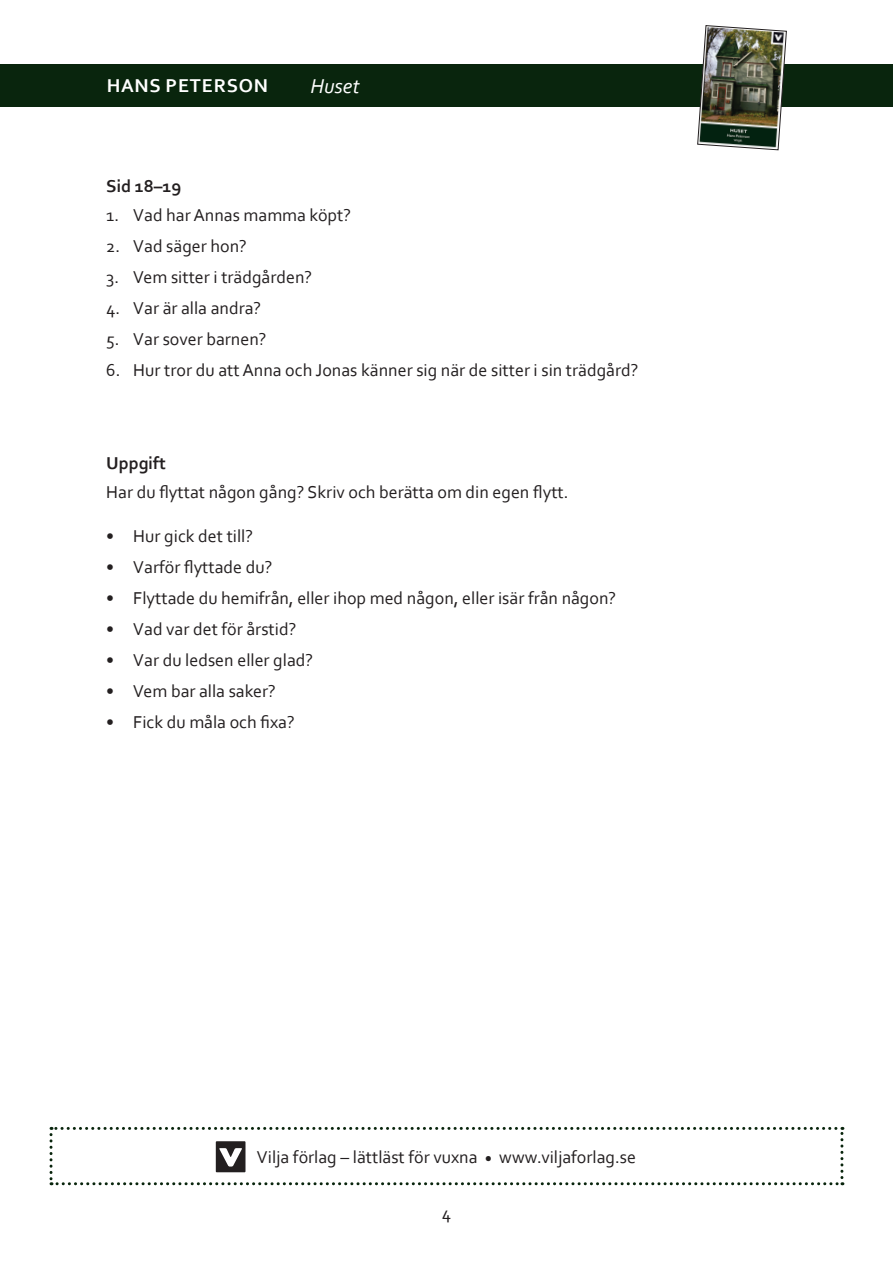
<style>
.page{position:relative;width:893px;height:1263px;background:#fff}
.page>*{position:absolute;margin:0;border:0;box-sizing:border-box;transform-origin:0 0}
.t1{font:italic 21px "Corbel";color:#fff}
.t2{font:700 19.5px "Corbel";letter-spacing:.04em;color:#fff}
.t3{font:18px "Corbel";color:#231f20}
.t4{font:700 18px "Corbel";color:#231f20}
</style>
<div class="page">
<svg style="left:50px;top:1127px;width:793px;height:58px"></svg>
<div style="left:0;top:64px;width:893px;height:42px;background:#09250d"></div>
<img style="left:697px;top:25px;width:90px;height:125px">
<p class="t2" style="left:107px;top:74px;width:163px">HANS PETERSON</p>
<p class="t1" style="left:310px;top:73px;width:51px">Huset</p>
<p class="t4" style="left:106px;top:175px;width:77px">Sid 18–19</p>
<p class="t3" style="left:106px;top:204px;width:246px">1. Vad har Annas mamma köpt?</p>
<p class="t3" style="left:106px;top:235px;width:142px">2. Vad säger hon?</p>
<p class="t3" style="left:106px;top:266px;width:207px">3. Vem sitter i trädgården?</p>
<p class="t3" style="left:106px;top:297px;width:156px">4. Var är alla andra?</p>
<p class="t3" style="left:106px;top:328px;width:162px">5. Var sover barnen?</p>
<p class="t3" style="left:106px;top:359px;width:534px">6. Hur tror du att Anna och Jonas känner sig när de sitter i sin trädgård?</p>
<p class="t4" style="left:106px;top:452px;width:61px">Uppgift</p>
<p class="t3" style="left:106px;top:481px;width:464px">Har du flyttat någon gång? Skriv och berätta om din egen flytt.</p>
<p class="t3" style="left:106px;top:524px;width:148px">• Hur gick det till?</p>
<p class="t3" style="left:106px;top:555px;width:168px">• Varför flyttade du?</p>
<p class="t3" style="left:106px;top:586px;width:511px">• Flyttade du hemifrån, eller ihop med någon, eller isär från någon?</p>
<p class="t3" style="left:106px;top:617px;width:192px">• Vad var det för årstid?</p>
<p class="t3" style="left:106px;top:648px;width:208px">• Var du ledsen eller glad?</p>
<p class="t3" style="left:106px;top:679px;width:171px">• Vem bar alla saker?</p>
<p class="t3" style="left:106px;top:710px;width:190px">• Fick du måla och fixa?</p>
<p class="t3" style="left:257px;top:1146px;width:381px">Vilja förlag – lättläst för vuxna <sub>•</sub> www.viljaforlag.se</p>
<p class="t3" style="left:442px;top:1202px;width:11px">4</p>
</div>
